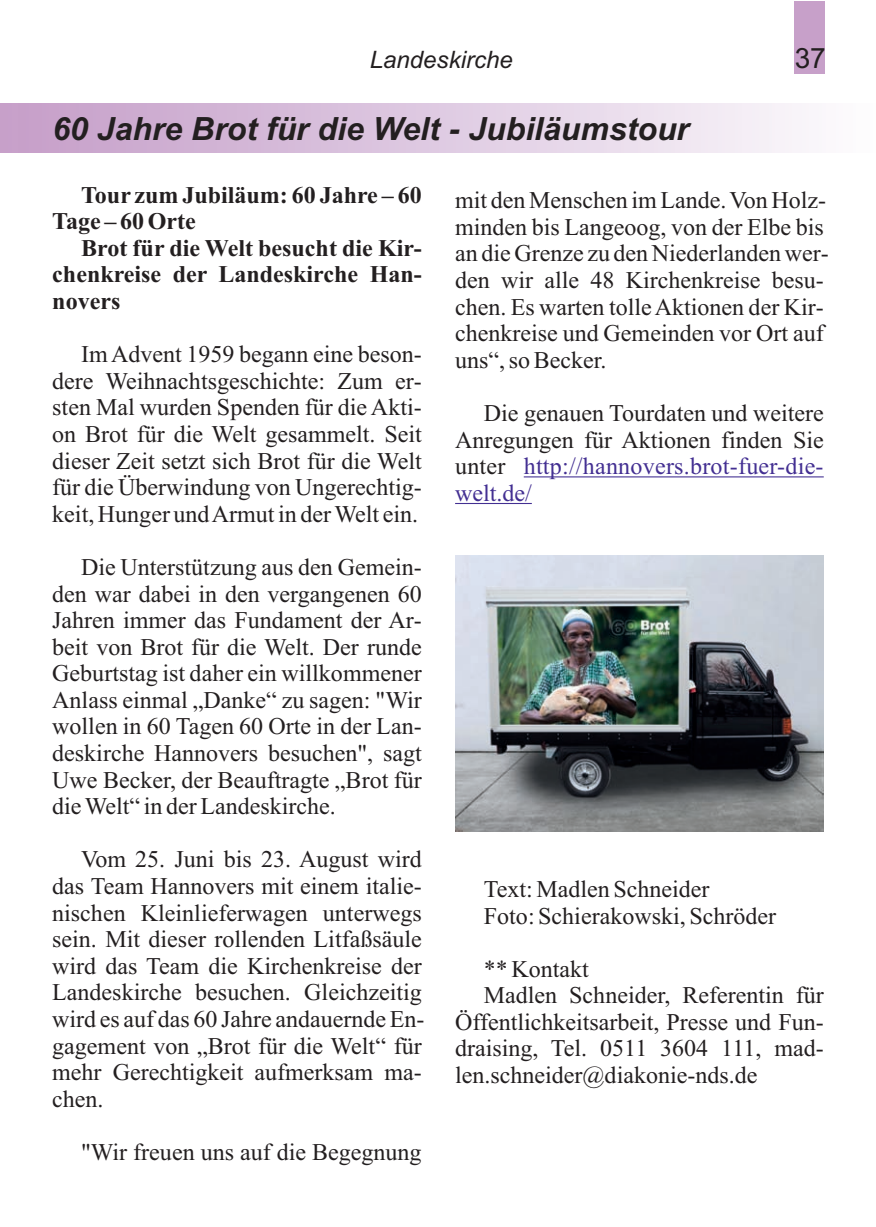
<style>
.page{position:relative;width:876px;height:1227px;background:#fff}
.page>*{position:absolute;margin:0;border:0;box-sizing:border-box;transform-origin:0 0}
.t1{font:italic 700 32px "Arial";color:#231f20}
.t2{font:28px "Arial";color:#231f20}
.t3{font:24px/26.6px "Times New Roman";color:#231f20;text-align:justify}
.t4{font:700 24px "Times New Roman";color:#231f20}
.t5{font:24px/26.6px "Times New Roman";letter-spacing:.01em;color:#432f92}
.t6{font:italic 24px "Arial";color:#231f20}
</style>
<div class="page">
<div style="left:793px;top:1px;width:31px;height:73px;background:#c7a0c9"></div>
<hr style="left:523px;top:476px;width:300px;height:1px;background:#432f92">
<hr style="left:455px;top:503px;width:76px;height:1px;background:#432f92">
<div style="left:18px;top:103px;width:857px;height:50px;background:linear-gradient(to right,#c59ec9,#fcfbfd)"></div>
<img style="left:455px;top:555px;width:368px;height:276px">
<p class="t6" style="left:369px;top:51px;width:144px">Landeskirche</p>
<p class="t1" style="left:37px;top:117px;width:315px">2. Überschrift Artikel</p>
<p class="t1" style="left:52px;top:117px;width:637px">60 Jahre Brot für die Welt - Jubiläumstour</p>
<p class="t2" style="left:794px;top:48px;width:33px">37</p>
<p class="t4" style="left:81px;top:186px;width:342px">Tour zum Jubiläum: 60 Jahre – 60</p>
<p class="t4" style="left:52px;top:213px;width:145px">Tage – 60 Orte</p>
<p class="t4" style="left:81px;top:240px;width:342px">Brot für die Welt besucht die Kir-</p>
<p class="t4" style="left:52px;top:266px;width:371px">chenkreise der Landeskirche Han-</p>
<p class="t4" style="left:52px;top:293px;width:69px">novers</p>
<p class="t3" style="left:52px;top:343px;width:371px;text-indent:29px">Im Advent 1959 begann eine beson&shy;dere Weihnachtsgeschichte: Zum er&shy;sten Mal wurden Spenden für die Akti&shy;on Brot für die Welt gesammelt. Seit dieser Zeit setzt sich Brot für die Welt für die Überwindung von Ungerechtig&shy;keit, Hunger und Armut in der Welt ein.</p>
<p class="t3" style="left:52px;top:556px;width:371px;text-indent:29px">Die Unterstützung aus den Gemein&shy;den war dabei in den vergangenen 60<br>Jahren immer das Fundament der Ar&shy;beit von Brot für die Welt. Der runde Geburtstag ist daher ein willkommener Anlass einmal „Danke“ zu sagen: "Wir wollen in 60 Tagen 60 Orte in der Lan&shy;deskirche Hannovers besuchen", sagt Uwe Becker, der Beauftragte „Brot für die Welt“ in der Landeskirche.</p>
<p class="t3" style="left:52px;top:848px;width:373px;text-indent:29px">Vom 25. Juni bis 23. August wird das Team Hannovers mit einem italie&shy;nischen Kleinlieferwagen unterwegs sein. Mit dieser rollenden Litfaßsäule wird das Team die Kirchenkreise der Landeskirche besuchen. Gleichzeitig wird es auf das 60 Jahre andauernde En&shy;gagement von „Brot für die Welt“ für mehr Gerechtigkeit aufmerksam ma&shy;chen.</p>
<p class="t3" style="left:81px;top:1140px;width:342px">"Wir freuen uns auf die Begegnung</p>
<p class="t3" style="left:455px;top:189px;width:375px;text-align:left">mit den Menschen im Lande. Von Holz&shy;minden bis Langeoog, von der Elbe bis an die Grenze zu den Niederlanden wer&shy;den wir alle 48 Kirchenkreise besu&shy;chen. Es warten tolle Aktionen der Kir&shy;chenkreise und Gemeinden vor Ort auf uns“, so Becker.</p>
<p class="t3" style="left:455px;top:402px;width:370px;text-indent:29px">Die genauen Tourdaten und weitere Anregungen für Aktionen finden Sie unter</p>
<p class="t5" style="left:455px;top:455px;width:370px;text-indent:69px">http://hannovers.brot-fuer-die&shy;welt.de/</p>
<p class="t3" style="left:483px;top:878px;width:293px">Text: Madlen Schneider<br>Foto: Schierakowski, Schröder</p>
<p class="t3" style="left:483px;top:957px;width:106px">** Kontakt</p>
<p class="t3" style="left:483px;top:984px;width:341px">Madlen Schneider, Referentin für</p>
<p class="t3" style="left:455px;top:1010px;width:370px">Öffentlichkeitsarbeit, Presse und Fun-</p>
<p class="t3" style="left:455px;top:1037px;width:370px">draising, Tel. 0511 3604 111, mad-</p>
<p class="t3" style="left:455px;top:1064px;width:304px">len.schneider@diakonie-nds.de</p>
</div>
